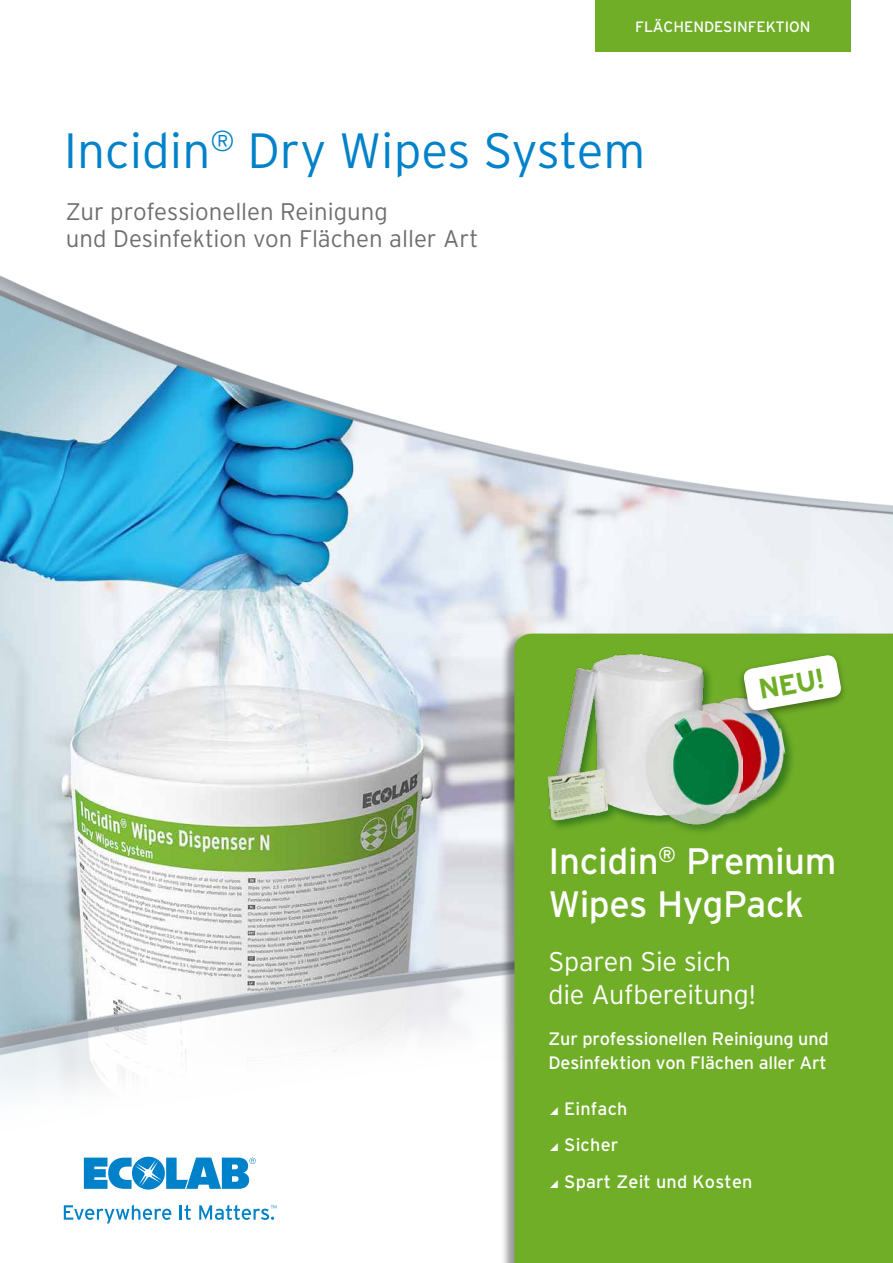
<style>
.page{position:relative;width:893px;height:1263px;background:#fff}
.page>*{position:absolute;margin:0;border:0;box-sizing:border-box;transform-origin:0 0}
.t1{font:300 49.5px "Interstate";color:#0082ca}
.t2{font:36.75px/42.8px "Interstate";letter-spacing:-.015em;color:#fff}
.t3{font:700 28.2px "Interstate";color:#70ae27}
.t4{font:300 27px/33px "Interstate";letter-spacing:-.01em;color:#fff}
.t5{font:300 24px/27px "Interstate";letter-spacing:-.005em;color:#6f6f6e}
.t6{font:18px/24px "Interstate";letter-spacing:-.01em;color:#fff}
.t7{font:18px/36.8px "Interstate";letter-spacing:.01em;color:#fff}
.t8{font:15px "Interstate";color:#fff}
</style>
<div class="page">
<img style="left:0;top:275px;width:893px;height:949px">
<div style="left:595px;top:0;width:255px;height:51px;background:#70ae27"></div>
<div style="left:500px;top:631px;width:393px;height:632px;background:#000;opacity:.4"></div>
<div style="left:514px;top:634px;width:379px;height:629px;background:#70ae27"></div>
<div style="left:546px;top:653px;width:250px;height:183px;background:#70ae27"></div>
<img style="left:775px;top:720px;width:17px;height:78px">
<img style="left:743px;top:720px;width:32px;height:99px">
<img style="left:549px;top:655px;width:194px;height:172px">
<div style="left:737px;top:652px;width:111px;height:68px;background:#000;opacity:.4"></div>
<svg style="left:742px;top:654px;width:100px;height:58px"></svg>
<svg style="left:84px;top:1157px;width:172px;height:32px"></svg>
<svg style="left:64px;top:1205px;width:107px;height:18px"></svg>
<svg style="left:180px;top:1205px;width:11px;height:15px"></svg>
<svg style="left:199px;top:1205px;width:77px;height:15px"></svg>
<p class="t8" style="left:635px;top:18px;width:177px">FLÄCHENDESINFEKTION</p>
<h1 class="t1" style="left:64px;top:122px;width:583px">Incidin<sup>®</sup> Dry Wipes System</h1>
<p class="t5" style="left:66px;top:198px;width:414px">Zur professionellen Reinigung<br>und Desinfektion von Flächen aller Art</p>
<p class="t3" style="left:756px;top:674px;width:68px;rotate:-10deg">NEU!</p>
<h2 class="t2" style="left:549px;top:840px;width:289px">Incidin<sup>®</sup> Premium<br>Wipes HygPack</h2>
<p class="t4" style="left:549px;top:945px;width:209px">Sparen Sie sich die Aufbereitung!</p>
<p class="t6" style="left:549px;top:1027px;width:282px">Zur professionellen Reinigung und<br>Desinfektion von Flächen aller Art</p>
<p class="t7" style="left:549px;top:1090px;width:205px">◢ Einfach<br>◢ Sicher<br>◢ Spart Zeit und Kosten</p>
</div>
